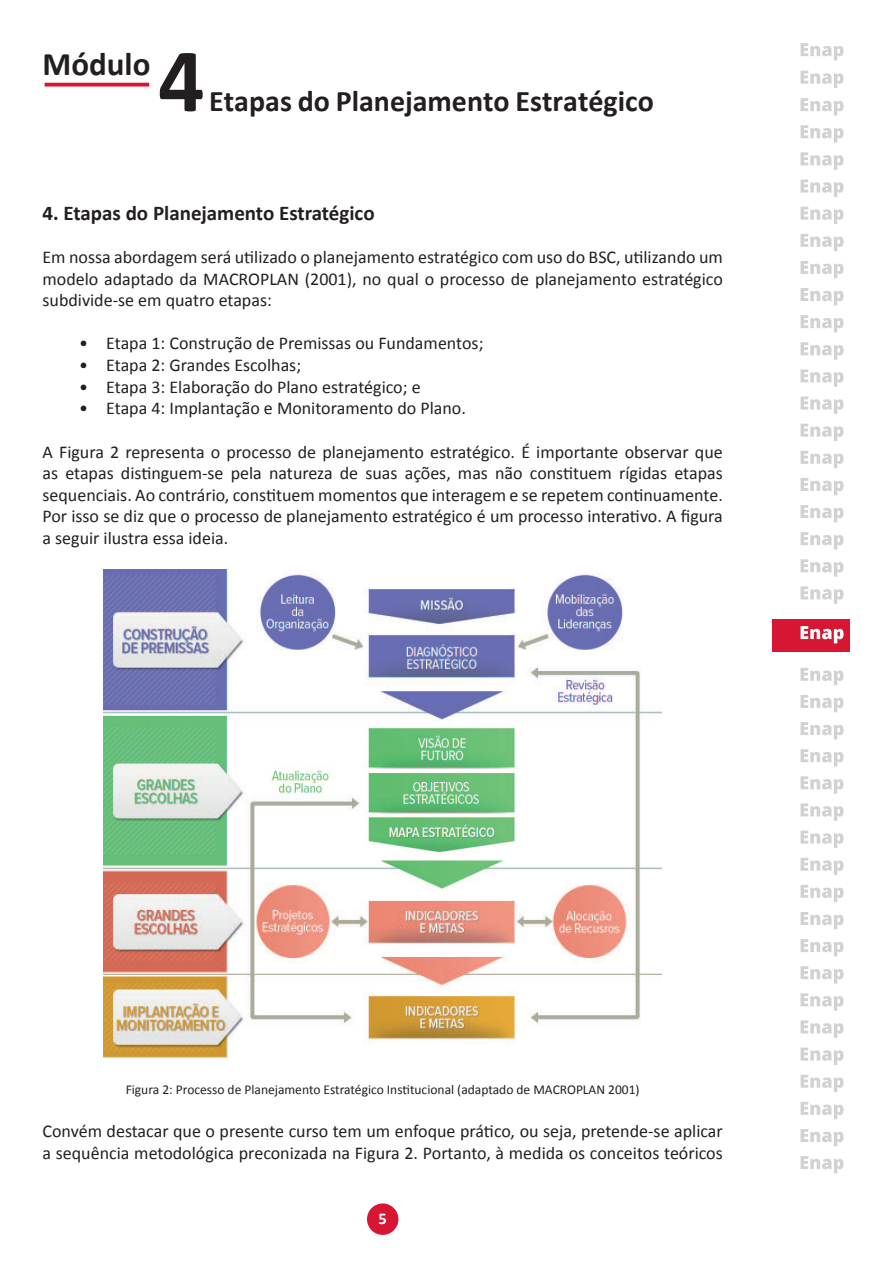
<style>
.page{position:relative;width:893px;height:1263px;background:#fff}
.page>*{position:absolute;margin:0;border:0;box-sizing:border-box;transform-origin:0 0}
.t1{font:700 91.5px "Calibri";color:#231f20}
.t2{font:700 33px "Calibri";color:#231f20}
.t3{font:700 30px "Calibri";color:#231f20}
.t4{font:700 21px "Calibri";color:#231f20}
.t5{font:18px/21.6px "Calibri";color:#231f20;text-align:justify}
.t6{font:700 16.5px "Calibri";color:#fff}
.t7{font:13.5px "Calibri";color:#231f20}
</style>
<div class="page">
<div style="left:367px;top:1203px;width:31px;height:32px;background:#d71634;border-radius:50%"></div>
<div style="left:772px;top:619px;width:77px;height:32px;background:#d71634"></div>
<svg style="left:801px;top:626px;width:43px;height:17px"></svg>
<svg style="left:801px;top:98px;width:43px;height:17px"></svg>
<svg style="left:801px;top:125px;width:43px;height:18px"></svg>
<svg style="left:801px;top:152px;width:43px;height:18px"></svg>
<svg style="left:801px;top:180px;width:43px;height:17px"></svg>
<svg style="left:801px;top:207px;width:43px;height:17px"></svg>
<svg style="left:801px;top:234px;width:43px;height:17px"></svg>
<svg style="left:801px;top:261px;width:43px;height:17px"></svg>
<svg style="left:801px;top:288px;width:43px;height:17px"></svg>
<svg style="left:801px;top:315px;width:43px;height:17px"></svg>
<svg style="left:801px;top:342px;width:43px;height:18px"></svg>
<svg style="left:801px;top:369px;width:43px;height:18px"></svg>
<svg style="left:801px;top:397px;width:43px;height:17px"></svg>
<svg style="left:801px;top:424px;width:43px;height:17px"></svg>
<svg style="left:801px;top:451px;width:43px;height:17px"></svg>
<svg style="left:801px;top:478px;width:43px;height:17px"></svg>
<svg style="left:801px;top:505px;width:43px;height:17px"></svg>
<svg style="left:801px;top:532px;width:43px;height:17px"></svg>
<svg style="left:801px;top:559px;width:43px;height:18px"></svg>
<svg style="left:801px;top:586px;width:43px;height:18px"></svg>
<svg style="left:801px;top:668px;width:43px;height:17px"></svg>
<svg style="left:801px;top:695px;width:43px;height:17px"></svg>
<svg style="left:801px;top:722px;width:43px;height:17px"></svg>
<svg style="left:801px;top:749px;width:43px;height:17px"></svg>
<svg style="left:801px;top:776px;width:43px;height:18px"></svg>
<svg style="left:801px;top:803px;width:43px;height:18px"></svg>
<svg style="left:801px;top:830px;width:43px;height:18px"></svg>
<svg style="left:801px;top:858px;width:43px;height:17px"></svg>
<svg style="left:801px;top:885px;width:43px;height:17px"></svg>
<svg style="left:801px;top:912px;width:43px;height:17px"></svg>
<svg style="left:801px;top:939px;width:43px;height:17px"></svg>
<svg style="left:801px;top:966px;width:43px;height:17px"></svg>
<svg style="left:801px;top:993px;width:43px;height:18px"></svg>
<svg style="left:801px;top:1020px;width:43px;height:18px"></svg>
<svg style="left:801px;top:1047px;width:43px;height:18px"></svg>
<svg style="left:801px;top:1075px;width:43px;height:17px"></svg>
<svg style="left:801px;top:1102px;width:43px;height:17px"></svg>
<svg style="left:801px;top:1129px;width:43px;height:17px"></svg>
<svg style="left:801px;top:1156px;width:43px;height:17px"></svg>
<svg style="left:801px;top:71px;width:43px;height:17px"></svg>
<svg style="left:801px;top:43px;width:43px;height:18px"></svg>
<img style="left:104px;top:569px;width:558px;height:489px">
<svg style="left:45px;top:83px;width:104px;height:4px"></svg>
<h2 class="t2" style="left:43px;top:43px;width:109px">Módulo</h2>
<h1 class="t1" style="left:158px;top:22px;width:48px">4</h1>
<h3 class="t3" style="left:209px;top:82px;width:446px">Etapas do Planejamento Estratégico</h3>
<p class="t4" style="left:43px;top:199px;width:334px">4. Etapas do Planejamento Estratégico</p>
<p class="t5" style="left:43px;top:246px;width:682px">Em nossa abordagem será utilizado o planejamento estratégico com uso do BSC, utilizando um modelo adaptado da MACROPLAN (2001), no qual o processo de planejamento estratégico subdivide-se em quatro etapas:</p>
<p class="t5" style="left:79px;top:333px;width:406px">• Etapa 1: Construção de Premissas ou Fundamentos;</p>
<p class="t5" style="left:79px;top:354px;width:223px">• Etapa 2: Grandes Escolhas;</p>
<p class="t5" style="left:79px;top:376px;width:343px">• Etapa 3: Elaboração do Plano estratégico; e</p>
<p class="t5" style="left:79px;top:398px;width:388px">• Etapa 4: Implantação e Monitoramento do Plano.</p>
<p class="t5" style="left:43px;top:441px;width:682px">A Figura 2 representa o processo de planejamento estratégico. É importante observar que as etapas distinguem-se pela natureza de suas ações, mas não constituem rígidas etapas sequenciais. Ao contrário, constituem momentos que interagem e se repetem continuamente.<br>Por isso se diz que o processo de planejamento estratégico é um processo interativo. A figura a seguir ilustra essa ideia.</p>
<p class="t7" style="left:126px;top:1081px;width:515px">Figura 2: Processo de Planejamento Estratégico Institucional (adaptado de MACROPLAN 2001)</p>
<p class="t5" style="left:43px;top:1120px;width:682px">Convém destacar que o presente curso tem um enfoque prático, ou seja, pretende-se aplicar a sequência metodológica preconizada na Figura 2. Portanto, à medida os conceitos teóricos</p>
<p class="t6" style="left:378px;top:1208px;width:10px">5</p>
</div>
